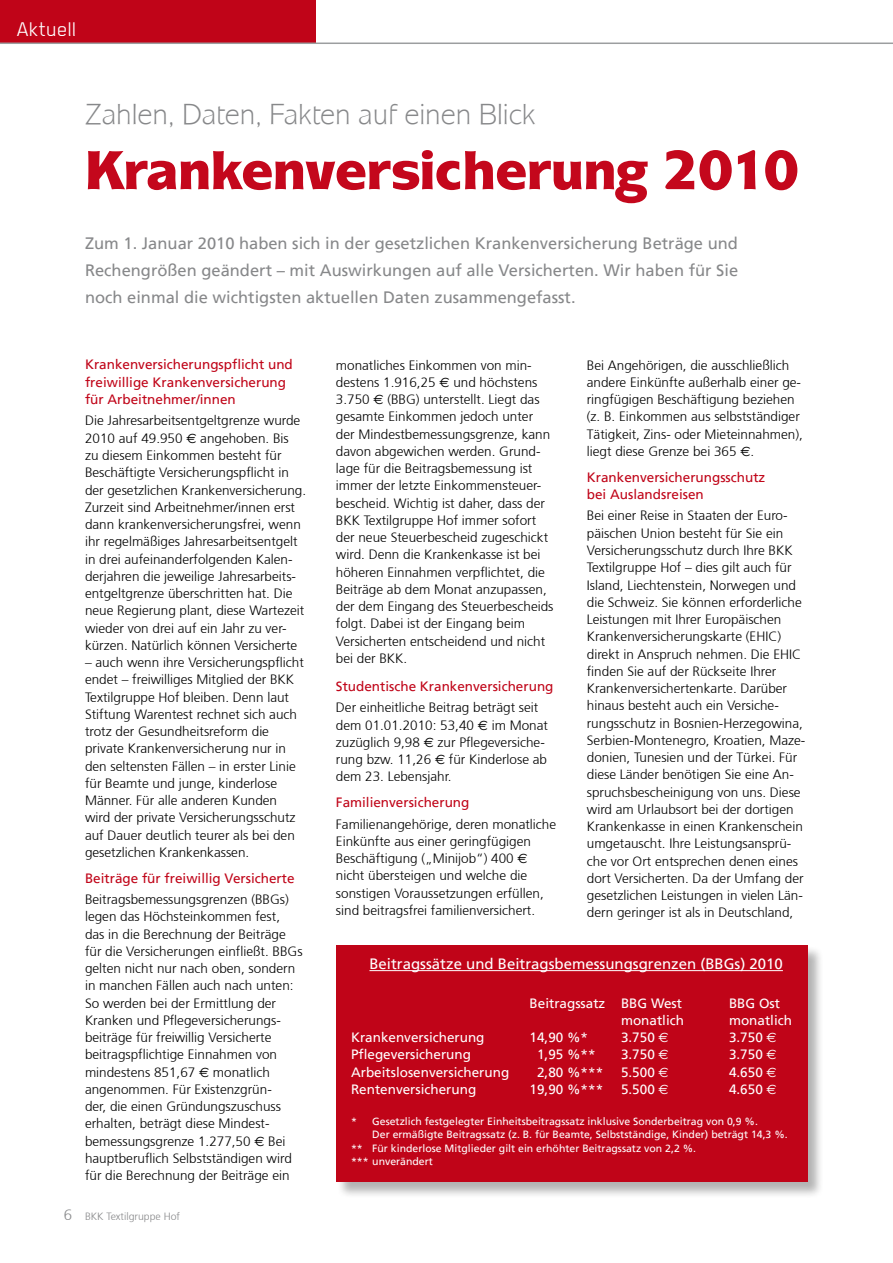
<style>
.page{position:relative;width:893px;height:1263px;background:#fff}
.page>*{position:absolute;margin:0;border:0;box-sizing:border-box;transform-origin:0 0}
.t1{font:900 57px "Mixage EF";color:#c4071c}
.t2{font:30px "Mixage EF";color:#87888a}
.t3{font:22.5px "Blender";color:#fff}
.t4{font:16.5px/27px "Frutiger";color:#87888a;text-align:justify}
.t5{font:15px "Frutiger";color:#fff}
.t6{font:300 13.5px/17.2px "Frutiger 45";color:#000}
.t7{font:13.5px/17.2px "Frutiger";color:#c00418}
.t8{font:13.5px "Frutiger";color:#fff}
.t9{font:10.5px "Frutiger";color:#fff}
.t10{font:300 10.5px "Frutiger 45";color:#87888a}
.s1{font-family:"Euro Sans";font-weight:400}
.s2{font-family:"Euro Sans"}
.s3{font-size:15px}
</style>
<div class="page">
<div style="left:0;top:0;width:315px;height:43px;background:#c00418"></div>
<hr style="left:0;top:43px;width:893px;height:1px;background:#9c9e9f">
<div style="left:336px;top:945px;width:489px;height:253px;background:#000;opacity:.3"></div>
<div style="left:337px;top:945px;width:471px;height:236px;background:#c00418"></div>
<hr style="left:369px;top:970px;width:414px;height:1px;background:#fff">
<h3 class="t3" style="left:18px;top:16px;width:61px">Aktuell</h3>
<h2 class="t2" style="left:85px;top:98px;width:452px">Zahlen, Daten, Fakten auf einen Blick</h2>
<h1 class="t1" style="left:85px;top:136px;width:715px">Krankenversicherung 2010</h1>
<p class="t4" style="left:85px;top:229px;width:655px">Zum 1. Januar 2010 haben sich in der gesetzlichen Krankenversicherung Beträge und Rechengrößen geändert – mit Auswirkungen auf alle Versicherten. Wir haben für Sie noch einmal die wichtigsten aktuellen Daten zusammengefasst.</p>
<p class="t7" style="left:85px;top:356px;width:209px">Krankenversicherungspflicht und freiwillige Krankenversicherung für Arbeitnehmer/innen</p>
<p class="t6" style="left:85px;top:412px;width:223px">Die Jahresarbeitsentgeltgrenze wurde 2010 auf 49.950 <span class="s1">E</span> angehoben. Bis<br>zu diesem Einkommen besteht für Beschäftigte Versicherungspflicht in der gesetzlichen Krankenversicherung.<br>Zurzeit sind Arbeitnehmer/innen erst dann krankenversicherungsfrei, wenn ihr regelmäßiges Jahresarbeitsentgelt in drei aufeinanderfolgenden Kalen&shy;derjahren die jeweilige Jahresarbeits&shy;entgeltgrenze überschritten hat. Die neue Regierung plant, diese Wartezeit wieder von drei auf ein Jahr zu ver&shy;kürzen. Natürlich können Versicherte</p>
<p class="t6" style="left:85px;top:654px;width:220px">– auch wenn ihre Versicherungspflicht endet – freiwilliges Mitglied der BKK Textilgruppe Hof bleiben. Denn laut Stiftung Warentest rechnet sich auch trotz der Gesundheitsreform die private Krankenversicherung nur in den seltensten Fällen – in erster Linie für Beamte und junge, kinderlose Männer. Für alle anderen Kunden wird der private Versicherungsschutz auf Dauer deutlich teurer als bei den gesetzlichen Krankenkassen.</p>
<p class="t7" style="left:85px;top:869px;width:211px">Beiträge für freiwillig Versicherte</p>
<p class="t6" style="left:85px;top:891px;width:219px">Beitragsbemessungsgrenzen (BBGs) legen das Höchsteinkommen fest, das in die Berechnung der Beiträge für die Versicherungen einfließt. BBGs gelten nicht nur nach oben, sondern in manchen Fällen auch nach unten:<br>So werden bei der Ermittlung der Kranken und Pflegeversicherungs&shy;beiträge für freiwillig Versicherte beitragspflichtige Einnahmen von mindestens 851,67 <span class="s1">E</span> monatlich angenommen. Für Existenzgrün-<br>der, die einen Gründungszuschuss erhalten, beträgt diese Mindest&shy;bemessungsgrenze 1.277,50 <span class="s1">E</span> Bei hauptberuflich Selbstständigen wird für die Berechnung der Beiträge ein</p>
<p class="t6" style="left:336px;top:356px;width:219px">monatliches Einkommen von min&shy;destens 1.916,25 <span class="s1">E</span> und höchstens 3.750 <span class="s1">E</span> (BBG) unterstellt. Liegt das gesamte Einkommen jedoch unter der Mindestbemessungsgrenze, kann davon abgewichen werden. Grund&shy;lage für die Beitragsbemessung ist immer der letzte Einkommensteuer&shy;bescheid. Wichtig ist daher, dass der BKK Textilgruppe Hof immer sofort der neue Steuerbescheid zugeschickt wird. Denn die Krankenkasse ist bei höheren Einnahmen verpflichtet, die Beiträge ab dem Monat anzupassen, der dem Eingang des Steuerbescheids folgt. Dabei ist der Eingang beim Versicherten entscheidend und nicht bei der BKK.</p>
<p class="t7" style="left:336px;top:677px;width:219px">Studentische Krankenversicherung</p>
<p class="t6" style="left:336px;top:699px;width:213px">Der einheitliche Beitrag beträgt seit dem 01.01.2010: 53,40 <span class="s1">E</span> im Monat zuzüglich 9,98 <span class="s1">E</span> zur Pflegeversiche&shy;rung bzw. 11,26 <span class="s1">E</span> für Kinderlose ab dem 23. Lebensjahr.</p>
<p class="t7" style="left:336px;top:794px;width:135px">Familienversicherung</p>
<p class="t6" style="left:336px;top:815px;width:222px">Familienangehörige, deren monatliche Einkünfte aus einer geringfügigen Beschäftigung („Minijob“) 400 <span class="s1">E </span>nicht übersteigen und welche die sonstigen Voraussetzungen erfüllen, sind beitragsfrei familienversichert.</p>
<p class="t6" style="left:587px;top:357px;width:218px">Bei Angehörigen, die ausschließlich andere Einkünfte außerhalb einer ge&shy;ringfügigen Beschäftigung beziehen (z. B. Einkommen aus selbstständiger Tätigkeit, Zins- oder Mieteinnahmen), liegt diese Grenze bei 365 <span class="s1">E</span>.</p>
<p class="t7" style="left:587px;top:468px;width:180px">Krankenversicherungsschutz bei Auslandsreisen</p>
<p class="t6" style="left:587px;top:507px;width:220px">Bei einer Reise in Staaten der Euro&shy;päischen Union besteht für Sie ein Versicherungsschutz durch Ihre BKK Textilgruppe Hof – dies gilt auch für Island, Liechtenstein, Norwegen und die Schweiz. Sie können erforderliche Leistungen mit Ihrer Europäischen Krankenversicherungskarte (EHIC) direkt in Anspruch nehmen. Die EHIC finden Sie auf der Rückseite Ihrer Krankenversichertenkarte. Darüber hinaus besteht auch ein Versiche&shy;rungsschutz in Bosnien-Herzegowina, Serbien-Montenegro, Kroatien, Maze&shy;donien, Tunesien und der Türkei. Für diese Länder benötigen Sie eine An&shy;spruchsbescheinigung von uns. Diese wird am Urlaubsort bei der dortigen Krankenkasse in einen Krankenschein umgetauscht. Ihre Leistungsansprü&shy;che vor Ort entsprechen denen eines dort Versicherten. Da der Umfang der gesetzlichen Leistungen in vielen Län&shy;dern geringer ist als in Deutschland,</p>
<p class="t5" style="left:369px;top:955px;width:415px">Beitragssätze und Beitragsbemessungsgrenzen (BBGs) 2010</p>
<p class="t8" style="left:530px;top:995px;width:154px">Beitragssatz BBG West</p>
<p class="t8" style="left:729px;top:995px;width:53px">BBG Ost</p>
<p class="t8" style="left:621px;top:1012px;width:65px">monatlich</p>
<p class="t8" style="left:729px;top:1012px;width:65px">monatlich</p>
<p class="t8" style="left:351px;top:1029px;width:135px">Krankenversicherung</p>
<p class="t8" style="left:530px;top:1029px;width:60px">14,90 %*</p>
<p class="t8" style="left:621px;top:1029px;width:49px">3.750 <span class="s2">E</span></p>
<p class="t8" style="left:729px;top:1029px;width:49px">3.750 <span class="s2">E</span></p>
<p class="t8" style="left:351px;top:1047px;width:122px">Pflegeversicherung</p>
<p class="t8" style="left:537px;top:1047px;width:60px">1,95 %**</p>
<p class="t8" style="left:621px;top:1047px;width:49px">3.750 <span class="s2">E</span></p>
<p class="t8" style="left:729px;top:1047px;width:49px">3.750 <span class="s2">E</span></p>
<p class="t8" style="left:351px;top:1064px;width:160px">Arbeitslosenversicherung</p>
<p class="t8" style="left:537px;top:1064px;width:68px">2,80 %***</p>
<p class="t8" style="left:621px;top:1064px;width:49px">5.500 <span class="s2">E</span></p>
<p class="t8" style="left:729px;top:1064px;width:49px">4.650 <span class="s2">E</span></p>
<p class="t8" style="left:351px;top:1081px;width:127px">Rentenversicherung</p>
<p class="t8" style="left:530px;top:1081px;width:75px">19,90 %***</p>
<p class="t8" style="left:621px;top:1081px;width:49px">5.500 <span class="s2">E</span></p>
<p class="t8" style="left:729px;top:1081px;width:49px">4.650 <span class="s2">E</span></p>
<p class="t9" style="left:351px;top:1115px;width:408px">* Gesetzlich festgelegter Einheitsbeitragssatz inklusive Sonderbeitrag von 0,9 %.</p>
<p class="t9" style="left:372px;top:1128px;width:417px">Der ermäßigte Beitragssatz (z. B. für Beamte, Selbstständige, Kinder) beträgt 14,3 %.</p>
<p class="t9" style="left:351px;top:1142px;width:347px">** Für kinderlose Mitglieder gilt ein erhöhter Beitragssatz von 2,2 %.</p>
<p class="t9" style="left:351px;top:1155px;width:83px">*** unverändert</p>
<p class="t10" style="left:64px;top:1210px;width:118px"><span class="s3">6</span> BKK Textilgruppe Hof</p>
</div>
